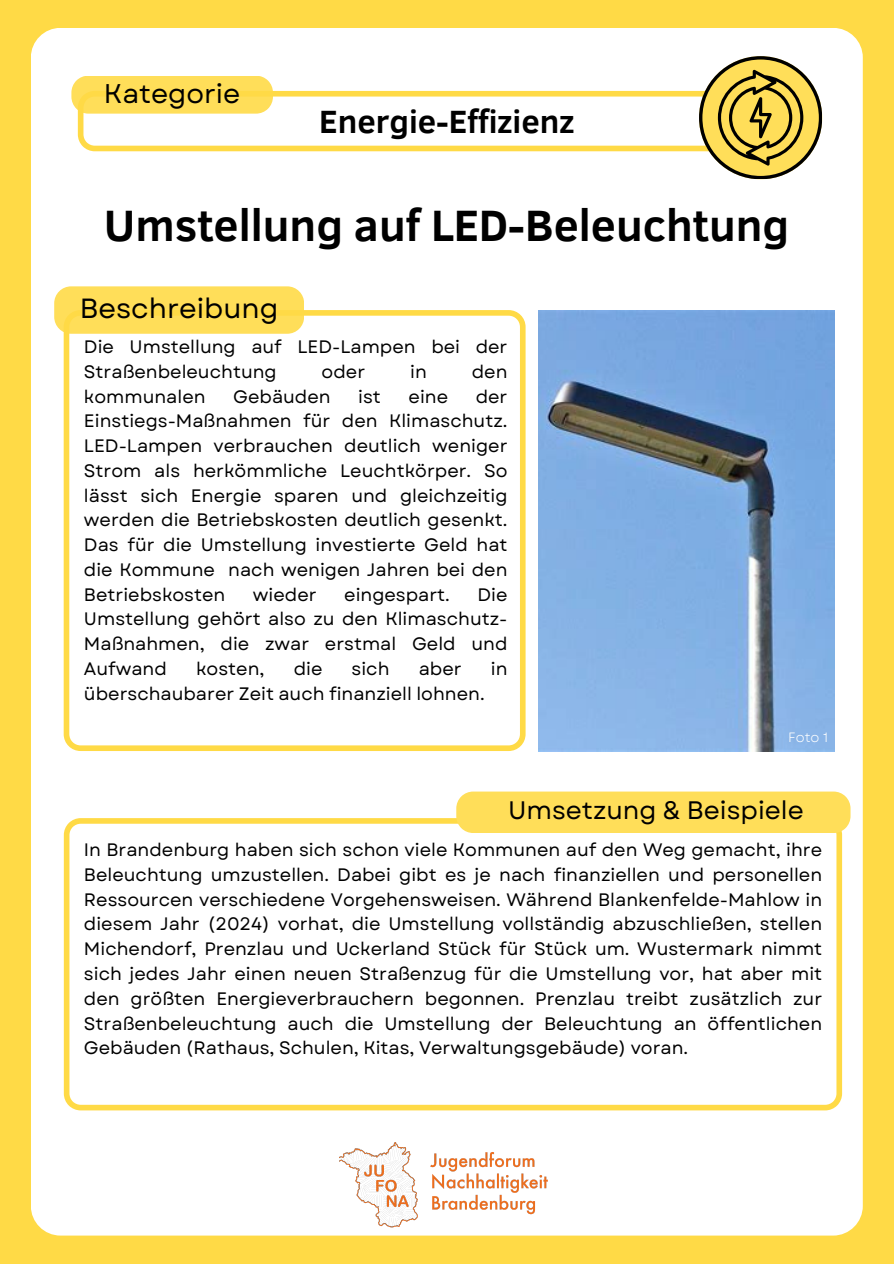
<style>
.page{position:relative;width:894px;height:1264px;background:#fff}
.page>*{position:absolute;margin:0;border:0;box-sizing:border-box;transform-origin:0 0}
.t1{font:700 45px "Clear Sans";color:#000}
.t2{font:700 33px "Clear Sans";color:#000}
.t3{font:27.75px "Garet";color:#000}
.t4{font:27px "Garet";color:#000}
.t5{font:25.2px "Garet";color:#000}
.t6{font:18px/24.8px "Garet";color:#000;text-align:justify}
.t7{font:13.5px "Garet";color:#fff}
</style>
<div class="page">
<div style="left:0;top:0;width:893px;height:1263px;background:#ffda46"></div>
<div style="left:31px;top:28px;width:831px;height:1207px;background:#fff;border-radius:30px"></div>
<img style="left:339px;top:1142px;width:209px;height:86px">
<div style="left:54px;top:286px;width:250px;height:48px;background:#ffde59;border-radius:17px"></div>
<svg style="left:64px;top:310px;width:461px;height:441px"></svg>
<img style="left:538px;top:310px;width:296px;height:441px">
<svg style="left:64px;top:818px;width:777px;height:292px"></svg>
<div style="left:456px;top:791px;width:394px;height:42px;background:#ffde59"></div>
<svg style="left:71px;top:56px;width:750px;height:123px"></svg>
<p class="t4" style="left:104px;top:74px;width:138px">Kategorie</p>
<h3 class="t2" style="left:319px;top:97px;width:257px">Energie-Effizienz</h3>
<p class="t1" style="left:104px;top:192px;width:686px">Umstellung auf LED-Beleuchtung</p>
<h3 class="t3" style="left:80px;top:288px;width:200px">Beschreibung</h3>
<h2 class="t6" style="left:84px;top:334px;width:425px">Die Umstellung auf LED-Lampen bei der<br>Straßenbeleuchtung</h2>
<h2 class="t6" style="left:321px;top:359px;width:45px">oder</h2>
<h2 class="t6" style="left:410px;top:359px;width:18px">in</h2>
<h2 class="t6" style="left:471px;top:359px;width:37px">den</h2>
<h2 class="t6" style="left:84px;top:384px;width:425px;text-indent:391px">der Einstiegs-Maßnahmen für den Klimaschutz.<br>LED-Lampen verbrauchen deutlich weniger Strom als herkömmliche Leuchtkörper. So lässt sich Energie sparen und gleichzeitig werden die Betriebskosten deutlich gesenkt.<br>Das für die Umstellung investierte Geld hat die Kommune nach wenigen Jahren bei den Betriebskosten</h2>
<h2 class="t6" style="left:84px;top:384px;width:123px">kommunalen</h2>
<h2 class="t6" style="left:233px;top:384px;width:99px">Gebäuden</h2>
<h2 class="t6" style="left:358px;top:384px;width:24px">ist</h2>
<h2 class="t6" style="left:408px;top:384px;width:41px">eine</h2>
<h2 class="t6" style="left:253px;top:582px;width:65px">wieder</h2>
<h2 class="t6" style="left:344px;top:582px;width:107px">eingespart.</h2>
<h2 class="t6" style="left:84px;top:582px;width:425px;text-indent:393px">Die Umstellung gehört also zu den Klimaschutz-Maßnahmen, die zwar erstmal Geld und Aufwand</h2>
<h2 class="t6" style="left:196px;top:656px;width:70px">kosten,</h2>
<h2 class="t6" style="left:293px;top:656px;width:30px">die</h2>
<h2 class="t6" style="left:351px;top:656px;width:39px">sich</h2>
<h2 class="t6" style="left:418px;top:656px;width:44px">aber</h2>
<h2 class="t6" style="left:490px;top:656px;width:18px">in</h2>
<h2 class="t6" style="left:84px;top:681px;width:402px">überschaubarer Zeit auch finanziell lohnen.</h2>
<h4 class="t7" style="left:788px;top:727px;width:41px">Foto 1</h4>
<h3 class="t5" style="left:508px;top:791px;width:297px">Umsetzung &amp; Beispiele</h3>
<h4 class="t6" style="left:84px;top:837px;width:739px">In Brandenburg haben sich schon viele Kommunen auf den Weg gemacht, ihre Beleuchtung umzustellen. Dabei gibt es je nach finanziellen und personellen Ressourcen verschiedene Vorgehensweisen. Während Blankenfelde-Mahlow in diesem Jahr (2024) vorhat, die Umstellung vollständig abzuschließen, stellen Michendorf, Prenzlau und Uckerland Stück für Stück um. Wustermark nimmt sich jedes Jahr einen neuen Straßenzug für die Umstellung vor, hat aber mit den größten Energieverbrauchern begonnen. Prenzlau treibt zusätzlich zur Straßenbeleuchtung auch die Umstellung der Beleuchtung an öffentlichen Gebäuden (Rathaus, Schulen, Kitas, Verwaltungsgebäude) voran.</h4>
</div>
